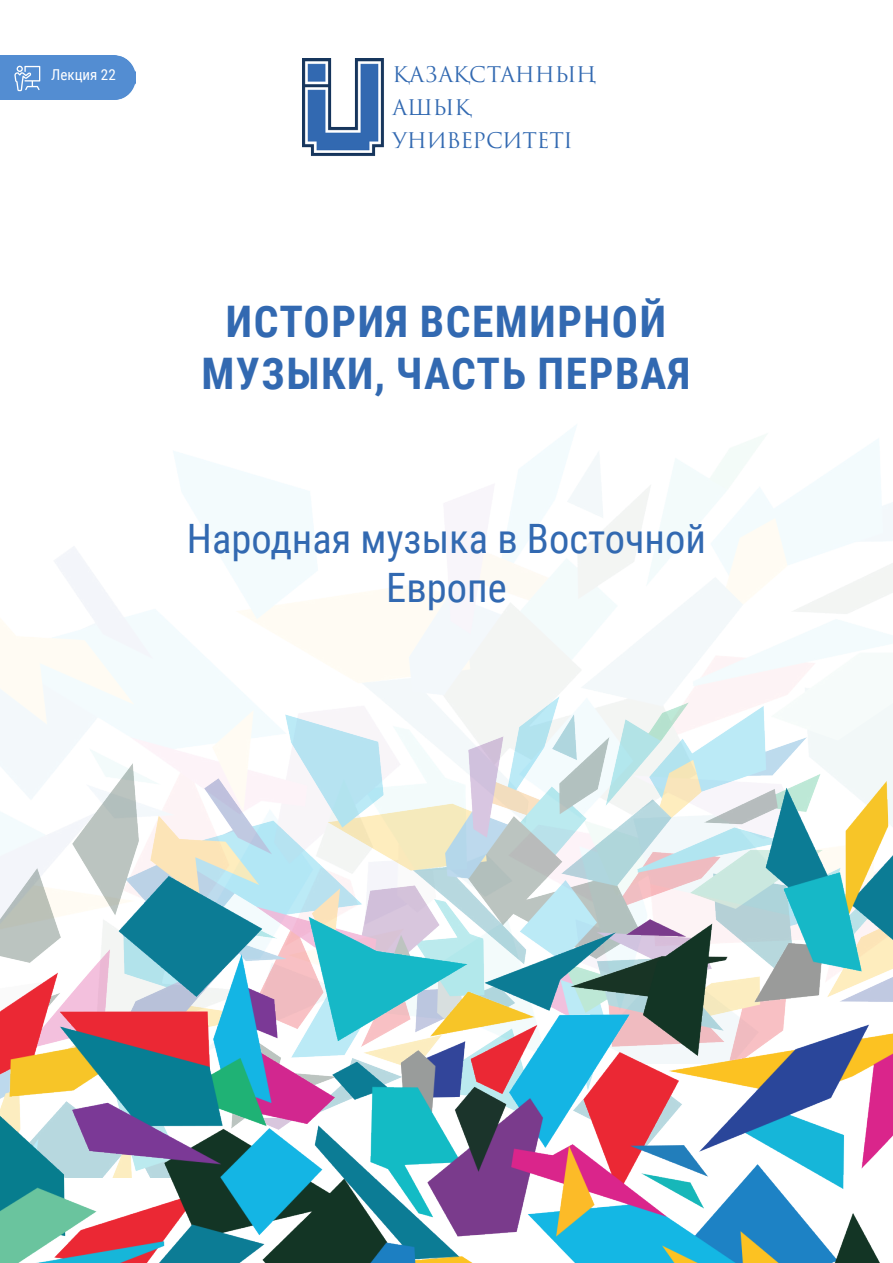
<style>
.page{position:relative;width:893px;height:1263px;background:#fff}
.page>*{position:absolute;margin:0;border:0;box-sizing:border-box;transform-origin:0 0}
.t1{font:700 43.5px/52.2px "Roboto Condensed";letter-spacing:.035em;color:#3269b1;text-align:center}
.t2{font:40.5px/48.6px "Roboto Condensed";color:#3269b1;text-align:center}
.t3{font:21px "Trajan Pro 3";letter-spacing:-.01em;color:#3269b1}
.t4{font:15px "Roboto Condensed";color:#fff}
</style>
<div class="page">
<img style="left:0;top:425px;width:893px;height:638px">
<img style="left:302px;top:58px;width:82px;height:98px">
<img style="left:0;top:696px;width:892px;height:33px">
<img style="left:0;top:729px;width:892px;height:534px">
<div style="left:0;top:55px;width:136px;height:45px;background:#538dd2"></div>
<svg style="left:14px;top:66px;width:26px;height:25px"></svg>
<p class="t4" style="left:51px;top:64px;width:66px">Лекция 22</p>
<p class="t3" style="left:393px;top:60px;width:205px">ҚАЗАҚСТАННЫҢ</p>
<p class="t3" style="left:393px;top:93px;width:80px">АШЫҚ</p>
<p class="t3" style="left:393px;top:126px;width:182px">УНИВЕРСИТЕТІ</p>
<p class="t1" style="left:201px;top:294px;width:491px">ИСТОРИЯ ВСЕМИРНОЙ<br>МУЗЫКИ, ЧАСТЬ ПЕРВАЯ</p>
<p class="t2" style="left:187px;top:513px;width:521px">Народная музыка в Восточной<br>Европе</p>
</div>
